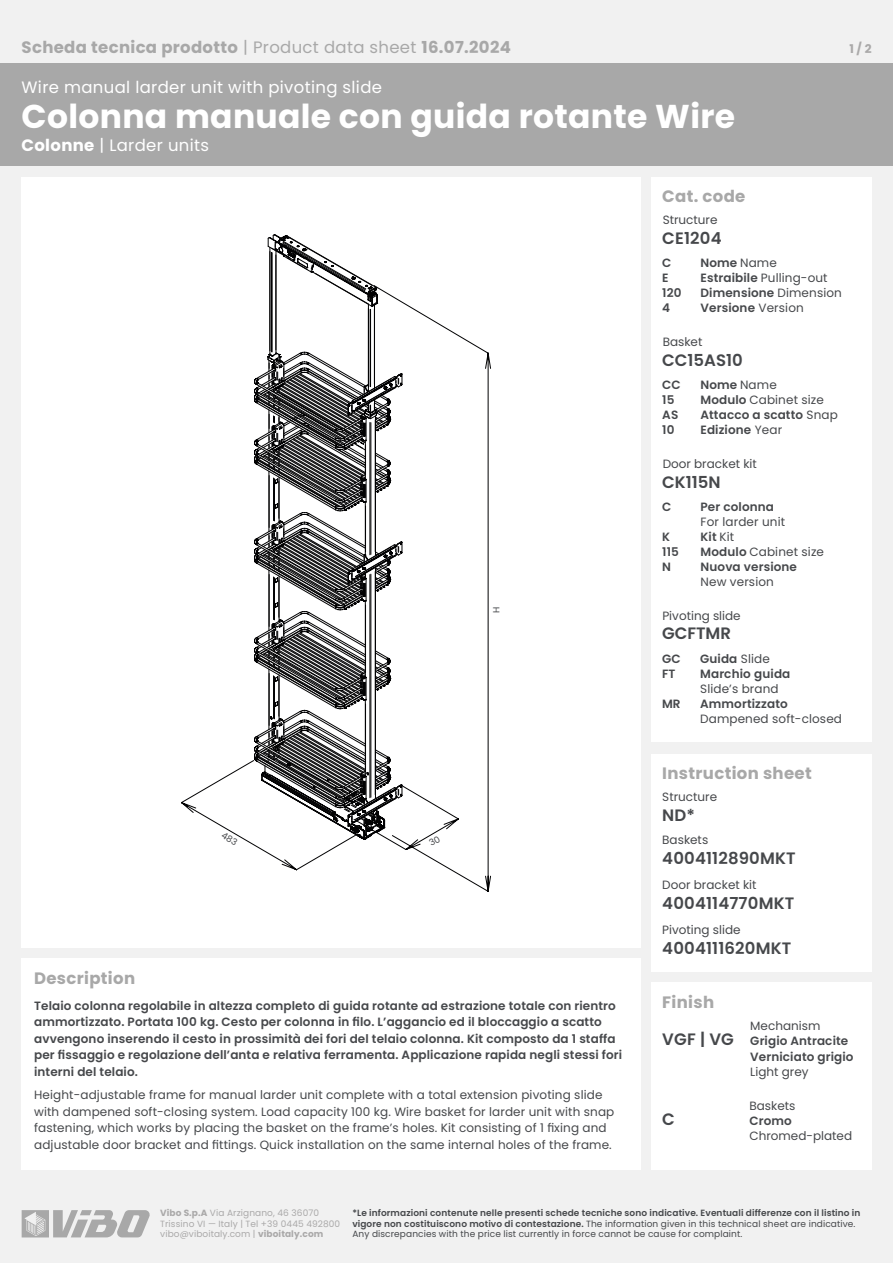
<style>
.page{position:relative;width:893px;height:1263px;background:#f1f1f1}
.page>*{position:absolute;margin:0;border:0;box-sizing:border-box;transform-origin:0 0}
.t1{font:700 33px "Poppins";letter-spacing:.01em;color:#fff}
.t2{font:700 16.5px "Poppins";letter-spacing:.02em;color:#a8a8a8}
.t3{font:600 16.5px "Poppins";letter-spacing:.01em;color:#46484b}
.t4{font:16.5px "Poppins";letter-spacing:.02em;color:#fff}
.t5{font:12px/16.5px "Poppins";letter-spacing:.01em;color:#46484b}
.t6{font:600 12px/16.5px "Poppins";letter-spacing:.01em;color:#46484b}
.t7{font:700 12px "Poppins";color:#aaa9a9}
.t8{font:9px "Poppins";letter-spacing:.01em;color:#46484b}
.t9{font:600 9px "Poppins";letter-spacing:.01em;color:#46484b}
.t10{font:9px "Poppins";letter-spacing:.01em;color:#aaa9a9}
.s1{font-weight:400}
.s2{font-weight:700}
.s3{font-weight:600}
</style>
<div class="page">
<div style="left:22px;top:177px;width:619px;height:770px;background:#fff"></div>
<div style="left:22px;top:958px;width:619px;height:212px;background:#fff"></div>
<div style="left:0;top:64px;width:893px;height:102px;background:#a8a8a8"></div>
<div style="left:652px;top:177px;width:220px;height:564px;background:#fff"></div>
<div style="left:652px;top:754px;width:220px;height:218px;background:#fff"></div>
<svg style="left:267px;top:234px;width:106px;height:51px"></svg>
<svg style="left:181px;top:285px;width:310px;height:607px"></svg>
<div style="left:652px;top:982px;width:220px;height:188px;background:#fff"></div>
<svg style="left:22px;top:1210px;width:128px;height:27px"></svg>
<svg style="left:429px;top:835px;width:12px;height:11px"></svg>
<svg style="left:221px;top:832px;width:17px;height:13px"></svg>
<p class="t2" style="left:22px;top:38px;width:491px">Scheda tecnica prodotto <span class="s1">| Product data sheet</span> 16.07.2024</p>
<p class="t4" style="left:22px;top:78px;width:362px">Wire manual larder unit with pivoting slide</p>
<p class="t1" style="left:22px;top:97px;width:715px">Colonna manuale con guida rotante Wire</p>
<p class="t4" style="left:22px;top:136px;width:189px"><span class="s2">Colonne</span> | Larder units</p>
<p class="t7" style="left:849px;top:42px;width:24px">1 / 2</p>
<p class="t8" style="left:491px;top:613px;width:8px;rotate:-90deg">H</p>
<p class="t2" style="left:662px;top:187px;width:85px">Cat. code</p>
<p class="t5" style="left:663px;top:212px;width:56px">Structure</p>
<p class="t3" style="left:662px;top:228px;width:61px">CE1204</p>
<p class="t6" style="left:662px;top:254px;width:11px">C</p>
<p class="t6" style="left:662px;top:269px;width:8px">E</p>
<p class="t6" style="left:662px;top:284px;width:21px">120</p>
<p class="t6" style="left:662px;top:299px;width:9px">4</p>
<p class="t6" style="left:701px;top:254px;width:78px">Nome <span class="s1">Name</span></p>
<p class="t5" style="left:701px;top:269px;width:129px"><span class="s3">Estraibile</span> Pulling-out</p>
<p class="t6" style="left:701px;top:284px;width:143px">Dimensione <span class="s1">Dimension</span></p>
<p class="t6" style="left:701px;top:299px;width:105px">Versione <span class="s1">Version</span></p>
<p class="t5" style="left:663px;top:334px;width:41px">Basket</p>
<p class="t3" style="left:662px;top:350px;width:82px">CC15AS10</p>
<p class="t6" style="left:662px;top:376px;width:20px">CC</p>
<p class="t6" style="left:662px;top:391px;width:14px">15</p>
<p class="t6" style="left:662px;top:406px;width:18px">AS</p>
<p class="t6" style="left:662px;top:421px;width:14px">10</p>
<p class="t6" style="left:700px;top:376px;width:78px">Nome <span class="s1">Name</span></p>
<p class="t5" style="left:700px;top:391px;width:125px"><span class="s3">Modulo</span> Cabinet size</p>
<p class="t6" style="left:700px;top:406px;width:139px">Attacco a scatto <span class="s1">Snap</span></p>
<p class="t6" style="left:700px;top:421px;width:83px">Edizione <span class="s1">Year</span></p>
<p class="t5" style="left:663px;top:456px;width:96px">Door bracket kit</p>
<p class="t3" style="left:662px;top:472px;width:60px">CK115N</p>
<p class="t6" style="left:662px;top:499px;width:11px">C</p>
<p class="t6" style="left:662px;top:529px;width:9px">K</p>
<p class="t6" style="left:662px;top:544px;width:18px">115</p>
<p class="t6" style="left:662px;top:559px;width:10px">N</p>
<p class="t6" style="left:701px;top:499px;width:75px">Per colonna</p>
<p class="t5" style="left:701px;top:514px;width:86px">For larder unit</p>
<p class="t6" style="left:701px;top:529px;width:35px">Kit <span class="s1">Kit</span></p>
<p class="t5" style="left:701px;top:544px;width:125px"><span class="s3">Modulo</span> Cabinet size</p>
<p class="t6" style="left:701px;top:559px;width:98px">Nuova versione</p>
<p class="t5" style="left:701px;top:574px;width:75px">New version</p>
<p class="t5" style="left:662px;top:607px;width:80px">Pivoting slide</p>
<p class="t3" style="left:662px;top:624px;width:71px">GCFTMR</p>
<p class="t6" style="left:662px;top:650px;width:20px">GC</p>
<p class="t6" style="left:662px;top:665px;width:15px">FT</p>
<p class="t6" style="left:662px;top:695px;width:20px">MR</p>
<p class="t6" style="left:700px;top:650px;width:71px">Guida <span class="s1">Slide</span></p>
<p class="t6" style="left:700px;top:665px;width:92px">Marchio guida</p>
<p class="t5" style="left:700px;top:680px;width:80px">Slide’s brand</p>
<p class="t6" style="left:700px;top:695px;width:89px">Ammortizzato</p>
<p class="t5" style="left:700px;top:710px;width:143px">Dampened soft-closed</p>
<p class="t2" style="left:34px;top:969px;width:102px">Description</p>
<p class="t2" style="left:662px;top:764px;width:151px">Instruction sheet</p>
<p class="t5" style="left:662px;top:789px;width:56px">Structure</p>
<p class="t5" style="left:662px;top:832px;width:47px">Baskets</p>
<p class="t5" style="left:662px;top:877px;width:96px">Door bracket kit</p>
<p class="t3" style="left:662px;top:805px;width:34px">ND*</p>
<p class="t3" style="left:662px;top:848px;width:135px">4004112890MKT</p>
<p class="t3" style="left:662px;top:893px;width:133px">4004114770MKT</p>
<p class="t5" style="left:662px;top:922px;width:80px">Pivoting slide</p>
<p class="t3" style="left:662px;top:938px;width:131px">4004111620MKT</p>
<p class="t6" style="left:34px;top:997px;width:590px">Telaio colonna regolabile in altezza completo di guida rotante ad estrazione totale con rientro ammortizzato. Portata 100 kg. Cesto per colonna in filo. L’aggancio ed il bloccaggio a scatto avvengono inserendo il cesto in prossimità dei fori del telaio colonna. Kit composto da 1 staffa per fissaggio e regolazione dell’anta e relativa ferramenta. Applicazione rapida negli stessi fori interni del telaio.</p>
<p class="t5" style="left:34px;top:1087px;width:570px">Height-adjustable frame for manual larder unit complete with a total extension pivoting slide</p>
<p class="t5" style="left:34px;top:1103px;width:582px">with dampened soft-closing system. Load capacity 100 kg. Wire basket for larder unit with snap fastening, which works by placing the basket on the frame’s holes. Kit consisting of 1 fixing and adjustable door bracket and fittings. Quick installation on the same internal holes of the frame.</p>
<p class="t2" style="left:662px;top:992px;width:53px">Finish</p>
<p class="t3" style="left:662px;top:1030px;width:73px">VGF | VG</p>
<p class="t3" style="left:662px;top:1110px;width:14px">C</p>
<p class="t5" style="left:750px;top:1018px;width:72px">Mechanism</p>
<p class="t6" style="left:750px;top:1033px;width:99px">Grigio Antracite</p>
<p class="t6" style="left:750px;top:1049px;width:105px">Verniciato grigio</p>
<p class="t5" style="left:750px;top:1064px;width:60px">Light grey</p>
<p class="t5" style="left:749px;top:1098px;width:47px">Baskets</p>
<p class="t6" style="left:749px;top:1112px;width:44px">Cromo</p>
<p class="t5" style="left:749px;top:1127px;width:104px">Chromed-plated</p>
<p class="t10" style="left:160px;top:1208px;width:160px"><span class="s2">Vibo S.p.A</span> Via Arzignano, 46 36070</p>
<p class="t10" style="left:160px;top:1218px;width:182px">Trissino VI — Italy | Tel +39 0445 492800</p>
<p class="t10" style="left:160px;top:1229px;width:165px">vibo@viboitaly.com | <span class="s2">viboitaly.com</span></p>
<p class="t9" style="left:352px;top:1208px;width:510px">*Le informazioni contenute nelle presenti schede tecniche sono indicative. Eventuali differenze con il listino in</p>
<p class="t8" style="left:352px;top:1218px;width:505px"><span class="s3">vigore non costituiscono motivo di contestazione.</span> The information given in this technical sheet are indicative.</p>
<p class="t8" style="left:352px;top:1229px;width:391px">Any discrepancies with the price list currently in force cannot be cause for complaint.</p>
</div>
